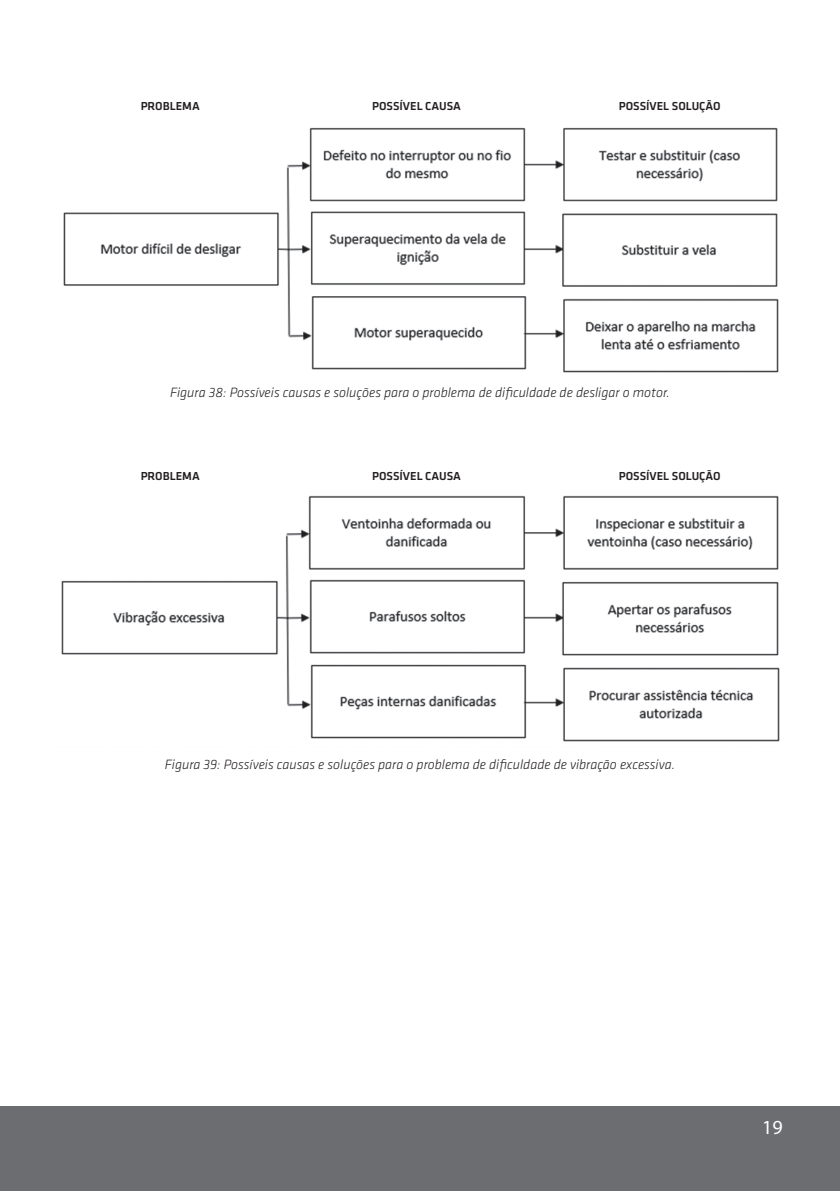
<style>
.page{position:relative;width:840px;height:1191px;background:#fff}
.page>*{position:absolute;margin:0;border:0;box-sizing:border-box;transform-origin:0 0}
.t1{font:20px "Myriad Pro";color:#fff}
.texto{font:italic 300 14px "Klavika";color:#231f20}
.texto-2{font:500 12px "Klavika";color:#231f20}
</style>
<div class="page">
<div style="left:0;top:1106px;width:839px;height:85px;background:#6c6d70"></div>
<img style="left:63px;top:127px;width:716px;height:246px">
<img style="left:61px;top:495px;width:719px;height:247px">
<p class="texto-2" style="left:141px;top:100px;width:61px">PROBLEMA</p>
<p class="texto-2" style="left:372px;top:100px;width:90px">POSSÍVEL CAUSA</p>
<p class="texto-2" style="left:618px;top:100px;width:103px">POSSÍVEL SOLUÇÃO</p>
<p class="texto" style="left:170px;top:385px;width:501px">Figura 38: Possíveis causas e soluções para o problema de dificuldade de desligar o motor.</p>
<p class="texto-2" style="left:141px;top:469px;width:61px">PROBLEMA</p>
<p class="texto-2" style="left:372px;top:469px;width:90px">POSSÍVEL CAUSA</p>
<p class="texto-2" style="left:618px;top:469px;width:103px">POSSÍVEL SOLUÇÃO</p>
<p class="texto" style="left:165px;top:757px;width:511px">Figura 39: Possíveis causas e soluções para o problema de dificuldade de vibração excessiva.</p>
<h1 class="t1" style="left:761px;top:1115px;width:22px">19</h1>
</div>
